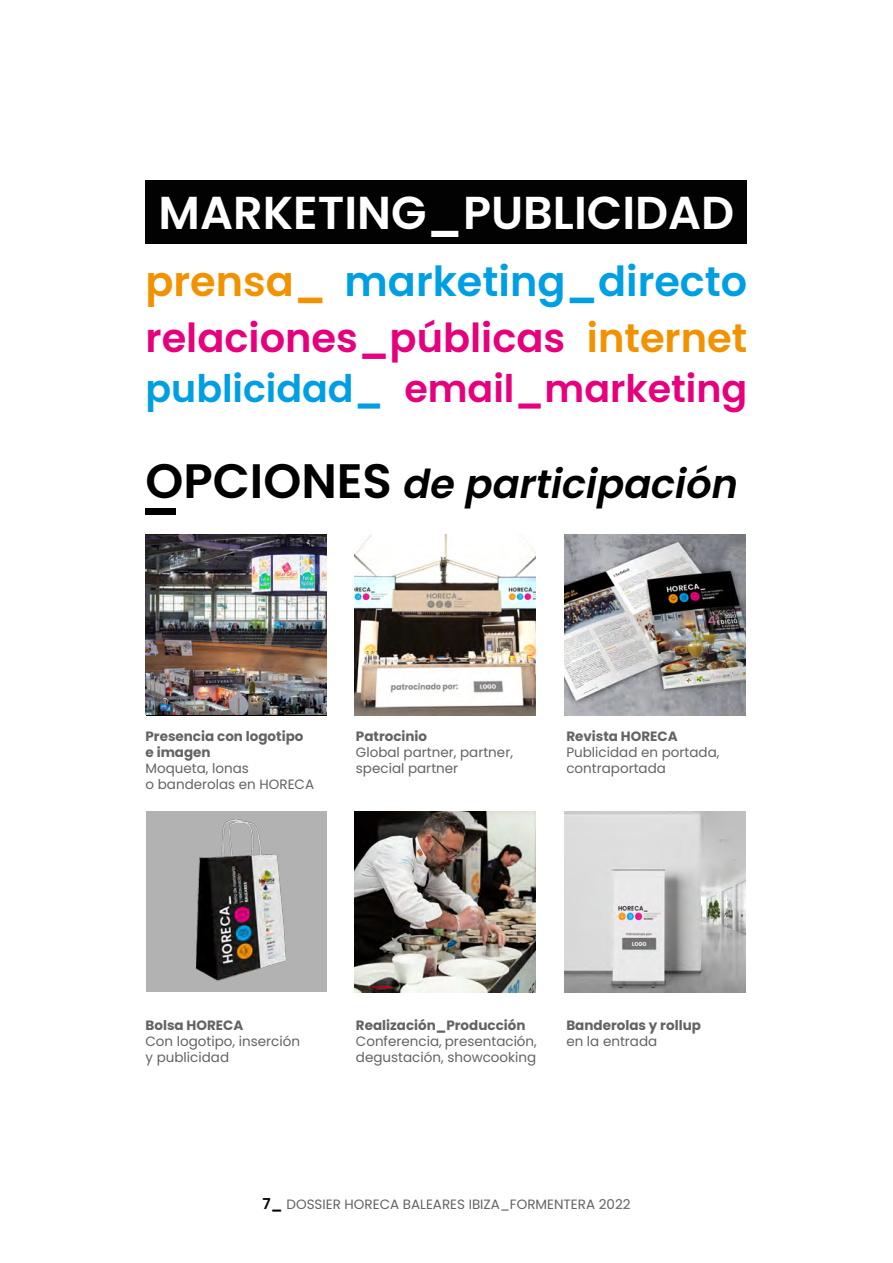
<style>
.page{position:relative;width:893px;height:1263px;background:#fff}
.page>*{position:absolute;margin:0;border:0;box-sizing:border-box;transform-origin:0 0}
.t1{font:600 46.2px "Poppins";color:#fff}
.t2{font:600 41.4px "Poppins";color:#009fe3}
.t3{font:600 39.9px "Poppins";color:#e6007d}
.t4{font:italic 600 39.75px "Poppins";color:#000}
.t5{font:600 37.95px "Poppins";color:#e6007d}
.t6{font:13.5px/16.2px "Poppins";color:#646363}
.t7{font:700 13.5px/16.2px "Poppins";color:#646363}
.s1{color:#f39200}
.s2{color:#009fe3}
.s3{font-style:normal;font-size:48.3px}
.s4{font-weight:600;font-size:15px;color:#020203}
</style>
<div class="page">
<div style="left:146px;top:811px;width:180px;height:181px;background:#b3b2b2"></div>
<img style="left:196px;top:819px;width:90px;height:162px">
<div style="left:146px;top:180px;width:601px;height:63px;background:#020203"></div>
<div style="left:146px;top:508px;width:30px;height:7px;background:#000"></div>
<img style="left:146px;top:535px;width:180px;height:179px">
<img style="left:355px;top:811px;width:181px;height:181px">
<img style="left:355px;top:535px;width:181px;height:181px">
<img style="left:565px;top:535px;width:181px;height:181px">
<img style="left:565px;top:811px;width:181px;height:181px">
<h1 class="t1" style="left:159px;top:186px;width:577px">MARKETING_PUBLICIDAD</h1>
<h2 class="t2" style="left:146px;top:258px;width:603px"><span class="s1">prensa_</span> marketing_directo</h2>
<h3 class="t3" style="left:146px;top:314px;width:603px">relaciones_públicas <span class="s1">internet</span></h3>
<h3 class="t5" style="left:146px;top:366px;width:603px"><span class="s2">publicidad_</span> email_marketing</h3>
<h3 class="t4" style="left:146px;top:461px;width:594px"><span class="s3">OPCIONES</span> de participación</h3>
<p class="t7" style="left:146px;top:728px;width:159px">Presencia con logotipo e imagen</p>
<p class="t6" style="left:146px;top:760px;width:170px">Moqueta, lonas<br>o banderolas en HORECA</p>
<p class="t7" style="left:356px;top:728px;width:73px">Patrocinio</p>
<p class="t6" style="left:356px;top:744px;width:159px">Global partner, partner, special partner</p>
<p class="t7" style="left:566px;top:728px;width:113px">Revista HORECA</p>
<p class="t6" style="left:566px;top:744px;width:155px">Publicidad en portada, contraportada</p>
<p class="t7" style="left:146px;top:1017px;width:99px">Bolsa HORECA</p>
<p class="t6" style="left:146px;top:1033px;width:156px">Con logotipo, inserción y publicidad</p>
<p class="t7" style="left:356px;top:1017px;width:171px">Realización_Producción</p>
<p class="t6" style="left:356px;top:1033px;width:182px">Conferencia, presentación, degustación, showcooking</p>
<p class="t7" style="left:566px;top:1017px;width:136px">Banderolas y rollup</p>
<p class="t6" style="left:566px;top:1033px;width:93px">en la entrada</p>
<p class="t6" style="left:262px;top:1196px;width:370px"><span class="s4">7_</span> DOSSIER HORECA BALEARES IBIZA_FORMENTERA 2022</p>
</div>
